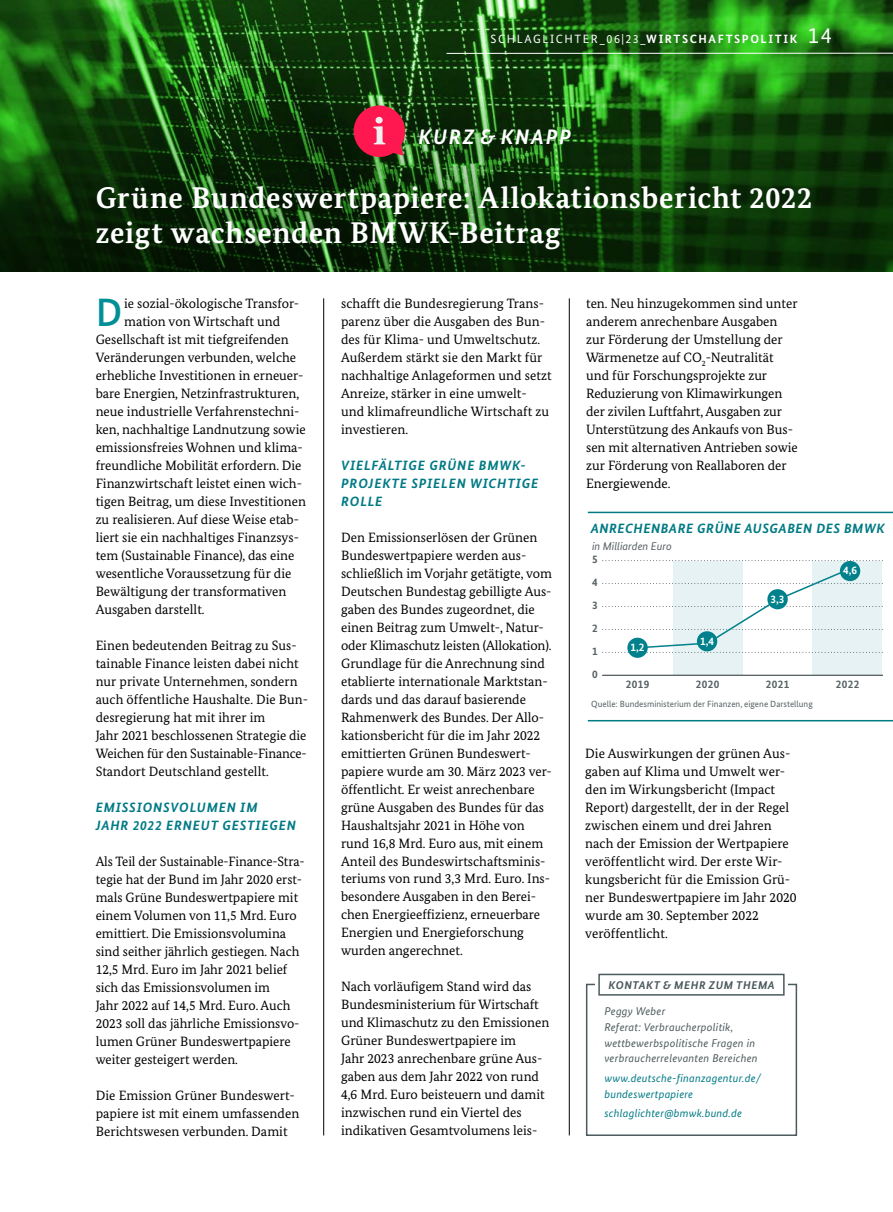
<style>
.page{position:relative;width:893px;height:1212px;background:#fff}
.page>*{position:absolute;margin:0;border:0;box-sizing:border-box;transform-origin:0 0}
.t1{font:500 39.6px "Bundes Sans";color:#008f97}
.t2{font:700 30px/34.5px "Bundes Serif";letter-spacing:.025em;color:#fff}
.t3{font:italic 700 21px "Bundes Sans";letter-spacing:.08em;color:#fff}
.t4{font:13.5px/18px "Bundes Serif";color:#000}
.t5{font:italic 700 13.5px/18px "Bundes Sans";letter-spacing:.06em;color:#007a84}
.t6{font:italic 700 13.5px "Bundes Sans";letter-spacing:.04em;color:#007a83}
.t7{font:12px "Bundes Sans";letter-spacing:.13em;color:#fff}
.t8{font:italic 11.25px/15.8px "Bundes Sans";letter-spacing:.02em;color:#4b5a5d}
.t9{font:italic 11.25px/15.8px "Bundes Sans";letter-spacing:.02em;color:#007a84}
.t10{font:700 11.25px "Bundes Sans";letter-spacing:.04em;color:#576164}
.t11{font:italic 700 11.25px "Bundes Sans";letter-spacing:.05em;color:#4b5a5d}
.t12{font:italic 11.25px "Bundes Sans";color:#576164}
.t13{font:700 11.25px "Bundes Sans";color:#fff}
.t14{font:9px "Bundes Sans";color:#576164}
.s1{font-weight:700}
.s2{font-size:22.5px}
</style>
<div class="page">
<img style="left:0;top:0;width:893px;height:78px">
<hr style="left:446px;top:53px;width:447px;height:1px;background:#fff">
<img style="left:0;top:78px;width:893px;height:194px">
<hr style="left:323px;top:298px;width:1px;height:837px;background:#000">
<hr style="left:569px;top:298px;width:1px;height:837px;background:#000">
<svg style="left:354px;top:105px;width:51px;height:52px;background:#cf2b4d"></svg>
<div style="left:586px;top:984px;width:211px;height:152px;border:2px solid #4b5a5d"></div>
<hr style="left:595px;top:974px;width:3px;height:20px;background:#fff">
<hr style="left:784px;top:975px;width:4px;height:19px;background:#fff">
<div style="left:599px;top:974px;width:185px;height:21px;background:#fff"></div>
<div style="left:598px;top:974px;width:187px;height:21px;border:2px solid #4b5a5d"></div>
<div style="left:673px;top:561px;width:69px;height:114px;background:#e6f2f3"></div>
<div style="left:812px;top:561px;width:70px;height:114px;background:#e6f2f3"></div>
<hr style="left:603px;top:675px;width:280px;height:1px;background:#576164">
<svg style="left:603px;top:560px;width:280px;height:1px"></svg>
<svg style="left:603px;top:568px;width:280px;height:85px"></svg>
<div style="left:627px;top:638px;width:21px;height:20px;background:#00818b;border-radius:50%"></div>
<div style="left:697px;top:631px;width:20px;height:20px;background:#00818b;border-radius:50%"></div>
<div style="left:767px;top:589px;width:21px;height:20px;background:#00818b;border-radius:50%"></div>
<div style="left:840px;top:561px;width:20px;height:20px;background:#00818b;border-radius:50%"></div>
<hr style="left:588px;top:512px;width:305px;height:1px;background:#007a84">
<hr style="left:588px;top:720px;width:305px;height:1px;background:#007a84">
<p class="t7" style="left:491px;top:31px;width:343px">SCHLAGLICHTER_06|23_<span class="s1">WIRTSCHAFTSPOLITIK</span> <span class="s2">14</span></p>
<h3 class="t3" style="left:419px;top:124px;width:154px">KURZ &amp; KNAPP</h3>
<h2 class="t2" style="left:96px;top:180px;width:718px">Grüne Bundeswertpapiere: Allokationsbericht 2022 zeigt wachsenden BMWK-Beitrag</h2>
<h1 class="t1" style="left:96px;top:288px;width:28px">D</h1>
<p class="t4" style="left:124px;top:294px;width:176px">ie sozial-ökologische Transfor-</p>
<p class="t4" style="left:124px;top:312px;width:158px">mation von Wirtschaft und</p>
<p class="t4" style="left:96px;top:330px;width:195px">Gesellschaft ist mit tiefgreifenden</p>
<p class="t4" style="left:96px;top:348px;width:202px">Veränderungen verbunden, welche</p>
<p class="t4" style="left:96px;top:366px;width:209px">erhebliche Investitionen in erneuer-</p>
<p class="t4" style="left:96px;top:384px;width:205px">bare Energien, Netzinfrastrukturen,</p>
<p class="t4" style="left:96px;top:402px;width:205px">neue industrielle Verfahrenstechni-</p>
<p class="t4" style="left:96px;top:420px;width:211px">ken, nachhaltige Landnutzung sowie</p>
<p class="t4" style="left:96px;top:438px;width:209px">emissionsfreies Wohnen und klima-</p>
<p class="t4" style="left:96px;top:456px;width:207px">freundliche Mobilität erfordern. Die</p>
<p class="t4" style="left:96px;top:474px;width:208px">Finanzwirtschaft leistet einen wich-</p>
<p class="t4" style="left:96px;top:492px;width:212px">tigen Beitrag, um diese Investitionen</p>
<p class="t4" style="left:96px;top:510px;width:205px">zu realisieren. Auf diese Weise etab-</p>
<p class="t4" style="left:96px;top:528px;width:205px">liert sie ein nachhaltiges Finanzsys-</p>
<p class="t4" style="left:96px;top:546px;width:200px">tem (Sustainable Finance), das eine</p>
<p class="t4" style="left:96px;top:564px;width:197px">wesentliche Voraussetzung für die</p>
<p class="t4" style="left:96px;top:582px;width:192px">Bewältigung der transformativen</p>
<p class="t4" style="left:96px;top:600px;width:110px">Ausgaben darstellt.</p>
<p class="t4" style="left:96px;top:636px;width:214px">Einen bedeutenden Beitrag zu Sus&shy;tainable Finance leisten dabei nicht nur private Unternehmen, sondern auch öffentliche Haushalte. Die Bun - desregierung hat mit ihrer im<br>Jahr 2021 beschlossenen Strategie die Weichen für den Sustainable-Finance-Standort Deutschland gestellt.</p>
<p class="t5" style="left:96px;top:798px;width:202px">EMISSIONSVOLUMEN IM<br>JAHR 2022 ERNEUT GESTIEGEN</p>
<p class="t4" style="left:96px;top:852px;width:211px">Als Teil der Sustainable-Finance-Stra - tegie hat der Bund im Jahr 2020 erst&shy;mals Grüne Bundeswertpapiere mit einem Volumen von 11,5 Mrd. Euro emittiert. Die Emissionsvolumina sind seither jährlich gestiegen. Nach 12,5 Mrd. Euro im Jahr 2021 belief sich das Emissionsvolumen im<br>Jahr 2022 auf 14,5 Mrd. Euro. Auch 2023 soll das jährliche Emissionsvo&shy;lumen Grüner Bundeswertpapiere weiter gesteigert werden.</p>
<p class="t4" style="left:96px;top:1086px;width:205px">Die Emission Grüner Bundeswert&shy;papiere ist mit einem umfassenden<br>Berichtswesen verbunden. Damit</p>
<p class="t4" style="left:341px;top:294px;width:212px">schafft die Bundesregierung Trans&shy;parenz über die Ausgaben des Bun&shy;des für Klima- und Umweltschutz.<br>Außerdem stärkt sie den Markt für nachhaltige Anlageformen und setzt<br>Anreize, stärker in eine umwelt&shy;und klimafreundliche Wirtschaft zu investieren.</p>
<p class="t5" style="left:341px;top:456px;width:199px">VIELFÄLTIGE GRÜNE BMWK-<br>PROJEKTE SPIELEN WICHTIGE<br>ROLLE</p>
<p class="t4" style="left:341px;top:528px;width:212px">Den Emissionserlösen der Grünen Bundeswertpapiere werden aus&shy;schließlich im Vorjahr getätigte, vom Deutschen Bundestag gebilligte Aus&shy;gaben des Bundes zugeordnet, die einen Beitrag zum Umwelt-, Natur&shy;oder Klimaschutz leisten (Allokation).<br>Grundlage für die Anrechnung sind etablierte internationale Marktstan&shy;dards und das darauf basierende Rahmenwerk des Bundes. Der Allo&shy;kationsbericht für die im Jahr 2022 emittierten Grünen Bundeswert&shy;papiere wurde am 30. März 2023 ver&shy;öffentlicht. Er weist anrechenbare grüne Ausgaben des Bundes für das Haushaltsjahr 2021 in Höhe von rund 16,8 Mrd. Euro aus, mit einem Anteil des Bundeswirtschaftsminis&shy;teriums von rund 3,3 Mrd. Euro. Ins&shy;besondere Ausgaben in den Berei&shy;chen Energieeffizienz, erneuerbare Energien und Energieforschung wurden angerechnet.</p>
<p class="t4" style="left:341px;top:978px;width:210px">Nach vorläufigem Stand wird das Bundesministerium für Wirtschaft und Klimaschutz zu den Emissionen Grüner Bundeswertpapiere im<br>Jahr 2023 anrechenbare grüne Aus&shy;gaben aus dem Jahr 2022 von rund 4,6 Mrd. Euro beisteuern und damit inzwischen rund ein Viertel des indikativen Gesamtvolumens leis-</p>
<p class="t4" style="left:586px;top:294px;width:213px">ten. Neu hinzugekommen sind unter anderem anrechenbare Ausgaben zur Förderung der Umstellung der<br>Wärmenetze auf CO<sub>2</sub>-Neutralität und für Forschungsprojekte zur<br>Reduzierung von Klimawirkungen der zivilen Luftfahrt, Ausgaben zur<br>Unterstützung des Ankaufs von Bus&shy;sen mit alternativen Antrieben sowie zur Förderung von Reallaboren der<br>Energiewende.</p>
<p class="t6" style="left:591px;top:520px;width:295px">ANRECHENBARE GRÜNE AUSGABEN DES BMWK</p>
<p class="t12" style="left:592px;top:539px;width:81px">in Milliarden Euro</p>
<p class="t10" style="left:592px;top:552px;width:7px">5</p>
<p class="t10" style="left:592px;top:575px;width:7px">4</p>
<p class="t10" style="left:592px;top:598px;width:7px">3</p>
<p class="t10" style="left:592px;top:621px;width:7px">2</p>
<p class="t10" style="left:592px;top:644px;width:7px">1</p>
<p class="t10" style="left:592px;top:667px;width:7px">0</p>
<p class="t13" style="left:631px;top:640px;width:15px">1,2</p>
<p class="t13" style="left:700px;top:634px;width:15px">1,4</p>
<p class="t13" style="left:771px;top:592px;width:15px">3,3</p>
<p class="t13" style="left:843px;top:564px;width:15px">4,6</p>
<p class="t10" style="left:626px;top:677px;width:25px">2019</p>
<p class="t10" style="left:696px;top:677px;width:25px">2020</p>
<p class="t10" style="left:766px;top:677px;width:25px">2021</p>
<p class="t10" style="left:836px;top:677px;width:25px">2022</p>
<p class="t14" style="left:591px;top:698px;width:223px">Quelle: Bundesministerium der Finanzen, eigene Darstellung</p>
<p class="t4" style="left:585px;top:744px;width:213px">Die Auswirkungen der grünen Aus&shy;gaben auf Klima und Umwelt wer&shy;den im Wirkungsbericht (Impact<br>Report) dargestellt, der in der Regel zwischen einem und drei Jahren nach der Emission der Wertpapiere veröffentlicht wird. Der erste Wir&shy;kungsbericht für die Emission Grü&shy;ner Bundeswertpapiere im Jahr 2020 wurde am 30. September 2022 veröffentlicht.</p>
<p class="t11" style="left:609px;top:978px;width:168px">KONTAKT &amp; MEHR ZUM THEMA</p>
<p class="t8" style="left:604px;top:1003px;width:155px">Peggy Weber<br>Referat: Verbraucherpolitik, wettbewerbspolitische Fragen in verbraucherrelevanten Bereichen</p>
<p class="t9" style="left:604px;top:1070px;width:158px">www.deutsche-finanzagentur.de/ bundeswertpapiere</p>
<p class="t9" style="left:604px;top:1105px;width:139px">schlaglichter@bmwk.bund.de</p>
</div>
